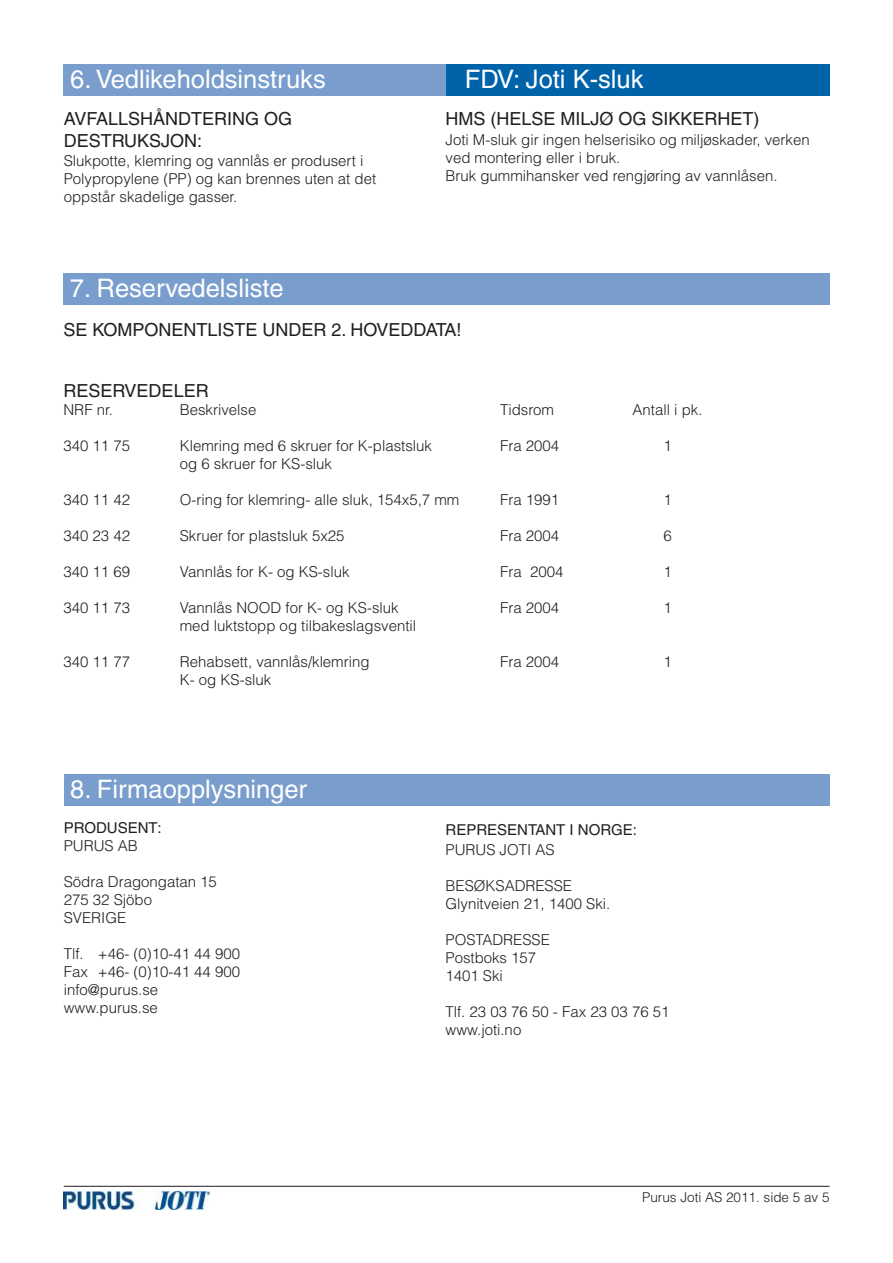
<style>
.page{position:relative;width:893px;height:1263px;background:#fff}
.page>*{position:absolute;margin:0;border:0;box-sizing:border-box;transform-origin:0 0}
.t1{font:25.5px "Helvetica";color:#fff}
.t2{font:18px/21.6px "Helvetica";color:#231f20}
.t3{font:300 15px/18px "Helvetica";color:#231f20}
.t4{font:15px "Helvetica";color:#231f20}
.t5{font:300 13.5px "Helvetica";color:#231f20}
</style>
<div class="page">
<hr style="left:64px;top:1186px;width:765px;height:1px;background:#231f20">
<img style="left:64px;top:1191px;width:146px;height:18px">
<div style="left:64px;top:774px;width:765px;height:32px;background:#799dcd"></div>
<div style="left:64px;top:64px;width:383px;height:32px;background:#799dcd"></div>
<div style="left:447px;top:64px;width:382px;height:32px;background:#0063a9"></div>
<div style="left:63px;top:273px;width:766px;height:32px;background:#799dcd"></div>
<h1 class="t1" style="left:70px;top:69px;width:257px">6. Vedlikeholdsinstruks</h1>
<h1 class="t1" style="left:465px;top:69px;width:180px">FDV: Joti K-sluk</h1>
<p class="t2" style="left:64px;top:110px;width:230px">AVFALLSHÅNDTERING OG<br>DESTRUKSJON:</p>
<p class="t3" style="left:64px;top:154px;width:314px">Slukpotte, klemring og vannlås er produsert i<br>Polypropylene (PP) og kan brennes uten at det oppstår skadelige gasser.</p>
<h1 class="t1" style="left:70px;top:278px;width:215px">7. Reservedelsliste</h1>
<p class="t2" style="left:445px;top:110px;width:315px">HMS (HELSE MILJØ OG SIKKERHET)</p>
<p class="t3" style="left:445px;top:132px;width:365px">Joti M-sluk gir ingen helserisiko og miljøskader, verken ved montering eller i bruk.<br>Bruk gummihansker ved rengjøring av vannlåsen.</p>
<p class="t2" style="left:63px;top:321px;width:399px">SE KOMPONENTLISTE UNDER 2. HOVEDDATA!</p>
<p class="t2" style="left:63px;top:382px;width:147px">RESERVEDELER</p>
<p class="t3" style="left:63px;top:403px;width:51px">NRF nr.</p>
<p class="t3" style="left:180px;top:403px;width:78px">Beskrivelse</p>
<p class="t3" style="left:500px;top:403px;width:55px">Tidsrom</p>
<p class="t3" style="left:632px;top:403px;width:71px">Antall i pk.</p>
<p class="t3" style="left:63px;top:438px;width:68px">340 11 75</p>
<p class="t3" style="left:180px;top:438px;width:254px">Klemring med 6 skruer for K-plastsluk</p>
<p class="t3" style="left:500px;top:438px;width:61px">Fra 2004</p>
<p class="t3" style="left:663px;top:438px;width:10px">1</p>
<p class="t3" style="left:180px;top:456px;width:154px">og 6 skruer for KS-sluk</p>
<p class="t3" style="left:63px;top:492px;width:68px">340 11 42</p>
<p class="t3" style="left:180px;top:492px;width:281px">O-ring for klemring- alle sluk, 154x5,7 mm</p>
<p class="t3" style="left:500px;top:492px;width:61px">Fra 1991</p>
<p class="t3" style="left:663px;top:492px;width:10px">1</p>
<p class="t3" style="left:63px;top:528px;width:68px">340 23 42</p>
<p class="t3" style="left:180px;top:528px;width:166px">Skruer for plastsluk 5x25</p>
<p class="t3" style="left:500px;top:528px;width:61px">Fra 2004</p>
<p class="t3" style="left:663px;top:528px;width:10px">6</p>
<p class="t3" style="left:63px;top:564px;width:68px">340 11 69</p>
<p class="t3" style="left:180px;top:564px;width:171px">Vannlås for K- og KS-sluk</p>
<p class="t3" style="left:500px;top:564px;width:65px">Fra 2004</p>
<p class="t3" style="left:663px;top:564px;width:10px">1</p>
<p class="t3" style="left:63px;top:600px;width:68px">340 11 73</p>
<p class="t3" style="left:180px;top:600px;width:220px">Vannlås NOOD for K- og KS-sluk</p>
<p class="t3" style="left:500px;top:600px;width:61px">Fra 2004</p>
<p class="t3" style="left:663px;top:600px;width:10px">1</p>
<p class="t3" style="left:180px;top:618px;width:238px">med luktstopp og tilbakeslagsventil</p>
<p class="t3" style="left:63px;top:654px;width:68px">340 11 77</p>
<p class="t3" style="left:180px;top:654px;width:191px">Rehabsett, vannlås/klemring</p>
<p class="t3" style="left:500px;top:654px;width:61px">Fra 2004</p>
<p class="t3" style="left:663px;top:654px;width:10px">1</p>
<p class="t3" style="left:180px;top:672px;width:93px">K- og KS-sluk</p>
<h1 class="t1" style="left:70px;top:780px;width:238px">8. Firmaopplysninger</h1>
<p class="t4" style="left:64px;top:822px;width:99px">PRODUSENT:</p>
<p class="t3" style="left:64px;top:838px;width:76px">PURUS AB</p>
<p class="t3" style="left:64px;top:874px;width:155px">Södra Dragongatan 15<br>275 32 Sjöbo<br>SVERIGE</p>
<p class="t3" style="left:64px;top:946px;width:178px">Tlf. +46- (0)10-41 44 900<br>Fax +46- (0)10-41 44 900 info@purus.se www.purus.se</p>
<p class="t4" style="left:445px;top:824px;width:193px">REPRESENTANT I NORGE:</p>
<p class="t3" style="left:445px;top:842px;width:111px">PURUS JOTI AS</p>
<p class="t3" style="left:445px;top:878px;width:166px">BESØKSADRESSE<br>Glynitveien 21, 1400 Ski.</p>
<p class="t3" style="left:445px;top:932px;width:106px">POSTADRESSE<br>Postboks 157<br>1401 Ski</p>
<p class="t3" style="left:445px;top:1004px;width:225px">Tlf. 23 03 76 50 - Fax 23 03 76 51 www.joti.no</p>
<p class="t5" style="left:642px;top:1193px;width:189px">Purus Joti AS 2011. side 5 av 5</p>
</div>
